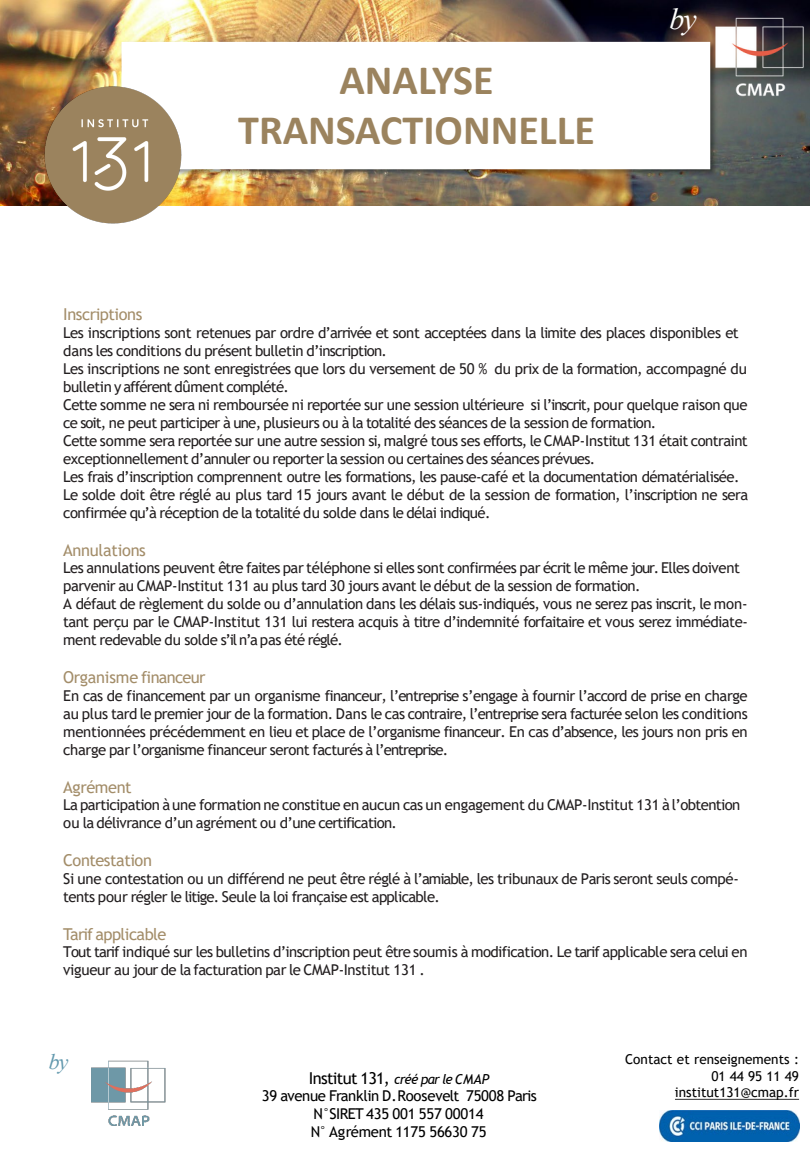
<style>
.page{position:relative;width:810px;height:1170px;background:#fff}
.page>*{position:absolute;margin:0;border:0;box-sizing:border-box;transform-origin:0 0}
.t1{font:700 42px/50.4px "Calibri";color:#9b835e;text-align:center}
.t2{font:italic 30px "Times New Roman";color:#fff}
.t3{font:italic 21.75px "Times New Roman";color:#6399ae}
.t4{font:16.35px "Trebuchet MS";letter-spacing:-.025em;color:#a38d69}
.t5{font:15px/18px "Trebuchet MS";letter-spacing:-.035em;color:#231f20}
.t6{font:15px "Trebuchet MS";letter-spacing:-.01em;color:#000}
.t7{font:13.65px/16.4px "Trebuchet MS";color:#000;text-align:right}
.t8{font:italic 13.65px "Trebuchet MS";letter-spacing:-.045em;color:#000}
.s1{font-style:normal;font-size:16.35px}
</style>
<div class="page">
<img style="left:0;top:0;width:810px;height:205px">
<img style="left:119px;top:39px;width:601px;height:140px">
<div style="left:122px;top:42px;width:588px;height:127px;background:#fff"></div>
<img style="left:44px;top:86px;width:140px;height:138px">
<img style="left:710px;top:8px;width:99px;height:98px">
<img style="left:660px;top:1111px;width:140px;height:30px">
<svg style="left:675px;top:1099px;width:124px;height:1px"></svg>
<img style="left:91px;top:1060px;width:75px;height:66px">
<h1 class="t1" style="left:238px;top:54px;width:358px">ANALYSE<br>TRANSACTIONNELLE</h1>
<h2 class="t2" style="left:669px;top:-1px;width:29px">by</h2>
<p class="t4" style="left:63px;top:304px;width:81px">Inscriptions</p>
<p class="t5" style="left:63px;top:323px;width:677px">Les inscriptions sont retenues par ordre d’arrivée et sont acceptées dans la limite des places disponibles et dans les conditions du présent bulletin d’inscription.</p>
<p class="t5" style="left:63px;top:359px;width:685px">Les inscriptions ne sont enregistrées que lors du versement de 50 % du prix de la formation, accompagné du bulletin y afférent dûment complété.</p>
<p class="t5" style="left:63px;top:395px;width:686px">Cette somme ne sera ni remboursée ni reportée sur une session ultérieure si l’inscrit, pour quelque raison que ce soit, ne peut participer à une, plusieurs ou à la totalité des séances de la session de formation.</p>
<p class="t5" style="left:63px;top:431px;width:686px">Cette somme sera reportée sur une autre session si, malgré tous ses efforts, le CMAP-Institut 131 était contraint exceptionnellement d’annuler ou reporter la session ou certaines des séances prévues.</p>
<p class="t5" style="left:63px;top:467px;width:678px">Les frais d’inscription comprennent outre les formations, les pause-café et la documentation dématérialisée.</p>
<p class="t5" style="left:63px;top:485px;width:686px">Le solde doit être réglé au plus tard 15 jours avant le début de la session de formation, l’inscription ne sera confirmée qu’à réception de la totalité du solde dans le délai indiqué.</p>
<p class="t4" style="left:63px;top:540px;width:84px">Annulations</p>
<p class="t5" style="left:63px;top:559px;width:678px">Les annulations peuvent être faites par téléphone si elles sont confirmées par écrit le même jour.Elles doivent parvenir au CMAP-Institut 131 au plus tard 30 jours avant le début de la session de formation.</p>
<p class="t5" style="left:63px;top:595px;width:686px;text-align:justify">A défaut de règlement du solde ou d’annulation dans les délais sus-indiqués, vous ne serez pas inscrit, le mon&shy;tant perçu par le CMAP-Institut 131 lui restera acquis à titre d’indemnité forfaitaire et vous serez immédiate&shy;ment redevable du solde s’il n’apas été réglé.</p>
<p class="t4" style="left:63px;top:667px;width:144px">Organisme financeur</p>
<p class="t5" style="left:63px;top:686px;width:686px;text-align:justify">En cas de financement par un organisme financeur, l’entreprise s’engage à fournir l’accord de prise en charge au plus tard le premier jour de la formation. Dans le cas contraire, l’entreprise sera facturée selon les conditions mentionnées précédemment en lieu et place de l’organisme financeur. En cas d’absence, les jours non pris en charge par l’organisme financeur seront facturés à l’entreprise.</p>
<p class="t4" style="left:63px;top:777px;width:70px">Agrément</p>
<p class="t5" style="left:63px;top:796px;width:679px">Laparticipation à une formation ne constitue en aucun cas un engagement du CMAP-Institut 131 àl’obtention ou la délivrance d’un agrément ou d’une certification.</p>
<p class="t4" style="left:63px;top:850px;width:90px">Contestation</p>
<p class="t5" style="left:63px;top:869px;width:677px">Si une contestation ou un différend ne peut être réglé à l’amiable, les tribunaux de Paris seront seuls compé&shy;tents pour régler le litige. Seule la loi française est applicable.</p>
<p class="t4" style="left:63px;top:924px;width:105px">Tarif applicable</p>
<p class="t5" style="left:63px;top:943px;width:686px">Tout tarif indiqué sur les bulletins d’inscription peut être soumis à modification. Le tarif applicable sera celui en vigueur au jour de la facturation par le CMAP-Institut 131 .</p>
<p class="t3" style="left:49px;top:1046px;width:21px">by</p>
<p class="t8" style="left:309px;top:1071px;width:182px"><span class="s1">Institut 131,</span> créé par le CMAP</p>
<p class="t6" style="left:262px;top:1086px;width:276px">39 avenue Franklin D.Roosevelt 75008 Paris</p>
<p class="t6" style="left:314px;top:1104px;width:172px">N°SIRET 435 001 557 00014</p>
<p class="t6" style="left:311px;top:1122px;width:177px">N° Agrément 1175 56630 75</p>
<p class="t7" style="left:625px;top:1051px;width:175px">Contact et renseignements :<br>01 44 95 11 49</p>
<p class="t7" style="left:675px;top:1084px;width:126px">institut131@cmap.fr</p>
</div>
